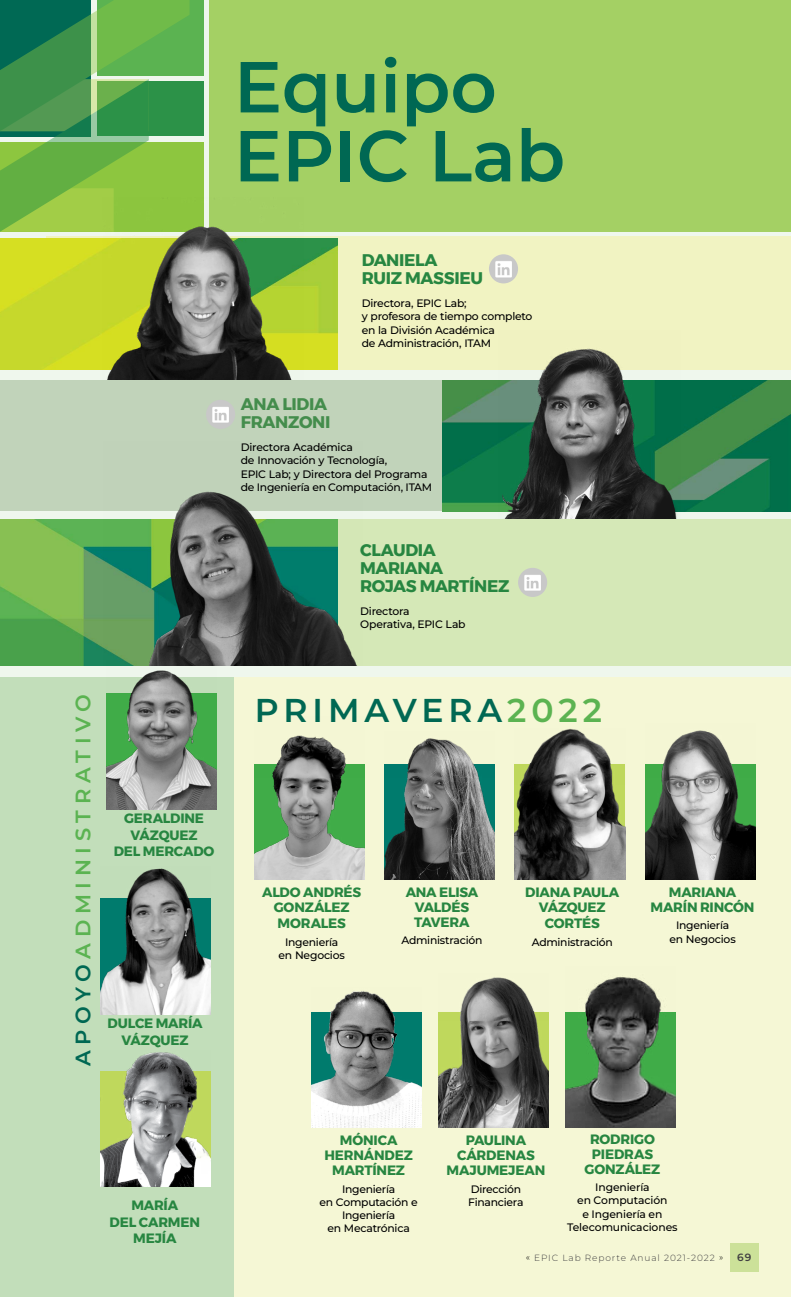
<style>
.page{position:relative;width:791px;height:1297px;background:#fff}
.page>*{position:absolute;margin:0;border:0;box-sizing:border-box;transform-origin:0 0}
.t1{font:600 72px/69px "Montserrat";color:#006853}
.t2{font:600 33px "Montserrat";letter-spacing:.15em;color:#006853}
.t3{font:600 21px "Montserrat";letter-spacing:.27em;color:#5bb351}
.t4{font:700 16.8px/18px "Montserrat";letter-spacing:-.025em;color:#278641}
.t5{font:700 16.8px/18px "Montserrat";letter-spacing:-.02em;color:#448d4c}
.t6{font:700 13.5px/15px "Montserrat";letter-spacing:-.01em;color:#278641;text-align:center}
.t7{font:500 10.8px/13.2px "Montserrat";letter-spacing:-.02em;color:#000}
.t8{font:600 10.5px "Montserrat";color:#414042}
.t9{font:300 9px "Montserrat";letter-spacing:.1em;color:#414042}
.t10{font:300 9px "Montserrat";color:#000}
.s1{color:#006853}
.s2{color:#5bb351}
.s3{color:#000}
</style>
<div class="page">
<hr style="left:0;top:0;width:1px;height:1297px;background:#9dcc92">
<div style="left:232px;top:677px;width:559px;height:620px;background:#f5f7d5"></div>
<div style="left:1px;top:677px;width:233px;height:620px;background:#c2deba"></div>
<div style="left:731px;top:1244px;width:28px;height:28px;background:#cce199"></div>
<div style="left:209px;top:0;width:582px;height:232px;background:#a4d064"></div>
<div style="left:97px;top:0;width:106px;height:75px;background:#5bb351"></div>
<div style="left:97px;top:81px;width:106px;height:55px;background:#2c9248"></div>
<div style="left:0;top:142px;width:203px;height:90px;background:#8dc63f"></div>
<svg style="left:0;top:0;width:189px;height:232px"></svg>
<div style="left:46px;top:237px;width:745px;height:133px;background:#f1f3c2"></div>
<img style="left:0;top:238px;width:338px;height:132px">
<img style="left:103px;top:197px;width:201px;height:183px">
<div style="left:0;top:380px;width:741px;height:131px;background:#c1d3ba"></div>
<img style="left:442px;top:380px;width:349px;height:131px">
<img style="left:498px;top:348px;width:182px;height:171px">
<div style="left:101px;top:519px;width:690px;height:146px;background:#d5e8b7"></div>
<img style="left:0;top:519px;width:103px;height:146px">
<img style="left:103px;top:491px;width:260px;height:174px">
<img style="left:107px;top:660px;width:110px;height:149px">
<img style="left:254px;top:778px;width:110px;height:101px">
<img style="left:254px;top:735px;width:110px;height:43px">
<img style="left:311px;top:1019px;width:110px;height:109px">
<img style="left:311px;top:991px;width:110px;height:28px">
<img style="left:645px;top:778px;width:110px;height:101px">
<img style="left:645px;top:730px;width:110px;height:48px">
<img style="left:385px;top:778px;width:110px;height:101px">
<img style="left:385px;top:738px;width:110px;height:40px">
<img style="left:439px;top:1020px;width:110px;height:108px">
<img style="left:439px;top:977px;width:110px;height:43px">
<img style="left:515px;top:784px;width:110px;height:95px">
<img style="left:515px;top:729px;width:110px;height:55px">
<img style="left:566px;top:1030px;width:110px;height:98px">
<img style="left:566px;top:977px;width:110px;height:53px">
<img style="left:101px;top:898px;width:110px;height:116px">
<img style="left:100px;top:868px;width:110px;height:32px">
<img style="left:100px;top:1079px;width:110px;height:108px">
<img style="left:100px;top:1052px;width:110px;height:27px">
<div style="left:489px;top:254px;width:29px;height:29px;background:#c8c8c8;border-radius:50%"></div>
<img style="left:495px;top:261px;width:17px;height:17px">
<div style="left:206px;top:400px;width:29px;height:29px;background:#c8c8c8;border-radius:50%"></div>
<img style="left:213px;top:407px;width:16px;height:16px">
<div style="left:518px;top:568px;width:29px;height:29px;background:#c8c8c8;border-radius:50%"></div>
<img style="left:524px;top:575px;width:17px;height:16px">
<h1 class="t1" style="left:234px;top:50px;width:333px">Equipo<br>EPIC Lab</h1>
<h3 class="t4" style="left:362px;top:252px;width:123px">DANIELA<br>RUIZ MASSIEU</h3>
<p class="t7" style="left:362px;top:297px;width:172px">Directora, EPIC Lab;<br>y profesora de tiempo completo en la División Académica<br>de Administración, ITAM</p>
<h3 class="t5" style="left:241px;top:395px;width:91px">ANA LIDIA<br>FRANZONI</h3>
<p class="t7" style="left:241px;top:440px;width:193px">Directora Académica<br>de Innovación y Tecnología,<br>EPIC Lab; y Directora del Programa de Ingeniería en Computación, ITAM</p>
<h3 class="t4" style="left:360px;top:541px;width:151px">CLAUDIA<br>MARIANA<br>ROJAS MARTÍNEZ</h3>
<p class="t7" style="left:360px;top:604px;width:107px">Directora<br>Operativa, EPIC Lab</p>
<h3 class="t3" style="left:69px;top:1066px;width:374px;rotate:-90deg"><span class="s1">APOYO</span>ADMINISTRATIVO</h3>
<h2 class="t2" style="left:255px;top:689px;width:348px">PRIMAVERA<span class="s2">2022</span></h2>
<p class="t6" style="left:114px;top:810px;width:102px;line-height:16.5px">GERALDINE<br>VÁZQUEZ<br>DEL MERCADO</p>
<p class="t6" style="left:262px;top:884px;width:101px">ALDO ANDRÉS<br>GONZÁLEZ</p>
<p class="t6" style="left:278px;top:916px;width:70px">MORALES</p>
<p class="t7" style="left:279px;top:935px;width:68px;text-align:center">Ingeniería en Negocios</p>
<p class="t6" style="left:406px;top:884px;width:74px">ANA ELISA<br>VALDÉS<br>TAVERA</p>
<p class="t7" style="left:401px;top:934px;width:82px">Administración</p>
<p class="t6" style="left:525px;top:884px;width:96px">DIANA PAULA<br>VÁZQUEZ</p>
<p class="t6" style="left:545px;top:916px;width:56px">CORTÉS</p>
<p class="t7" style="left:532px;top:935px;width:82px">Administración</p>
<p class="t6" style="left:108px;top:1015px;width:96px;line-height:16.5px">DULCE MARÍA<br>VÁZQUEZ</p>
<p class="t6" style="left:651px;top:884px;width:105px">MARIANA<br>MARÍN RINCÓN</p>
<p class="t7" style="left:669px;top:919px;width:68px;text-align:center">Ingeniería en Negocios</p>
<p class="t6" style="left:110px;top:1197px;width:92px;line-height:16.5px">MARÍA<br>DEL CARMEN<br>MEJÍA</p>
<p class="t6" style="left:324px;top:1133px;width:90px">MÓNICA<br>HERNÁNDEZ<br>MARTÍNEZ</p>
<p class="t7" style="left:319px;top:1182px;width:100px;text-align:center">Ingeniería<br>en Computación e<br>Ingeniería<br>en Mecatrónica</p>
<p class="t6" style="left:447px;top:1133px;width:100px">PAULINA<br>CÁRDENAS<br>MAJUMEJEAN</p>
<p class="t7" style="left:468px;top:1182px;width:57px">Dirección<br>Financiera</p>
<p class="t6" style="left:585px;top:1131px;width:77px">RODRIGO<br>PIEDRAS<br>GONZÁLEZ</p>
<p class="t7" style="left:567px;top:1180px;width:112px;text-align:center">Ingeniería<br>en Computación<br>e Ingeniería en<br>Telecomunicaciones</p>
<p class="t10" style="left:526px;top:1252px;width:6px">«</p>
<p class="t9" style="left:534px;top:1252px;width:191px">EPIC Lab Reporte Anual 2021-2022 <span class="s3">»</span></p>
<p class="t8" style="left:737px;top:1250px;width:16px">69</p>
</div>
